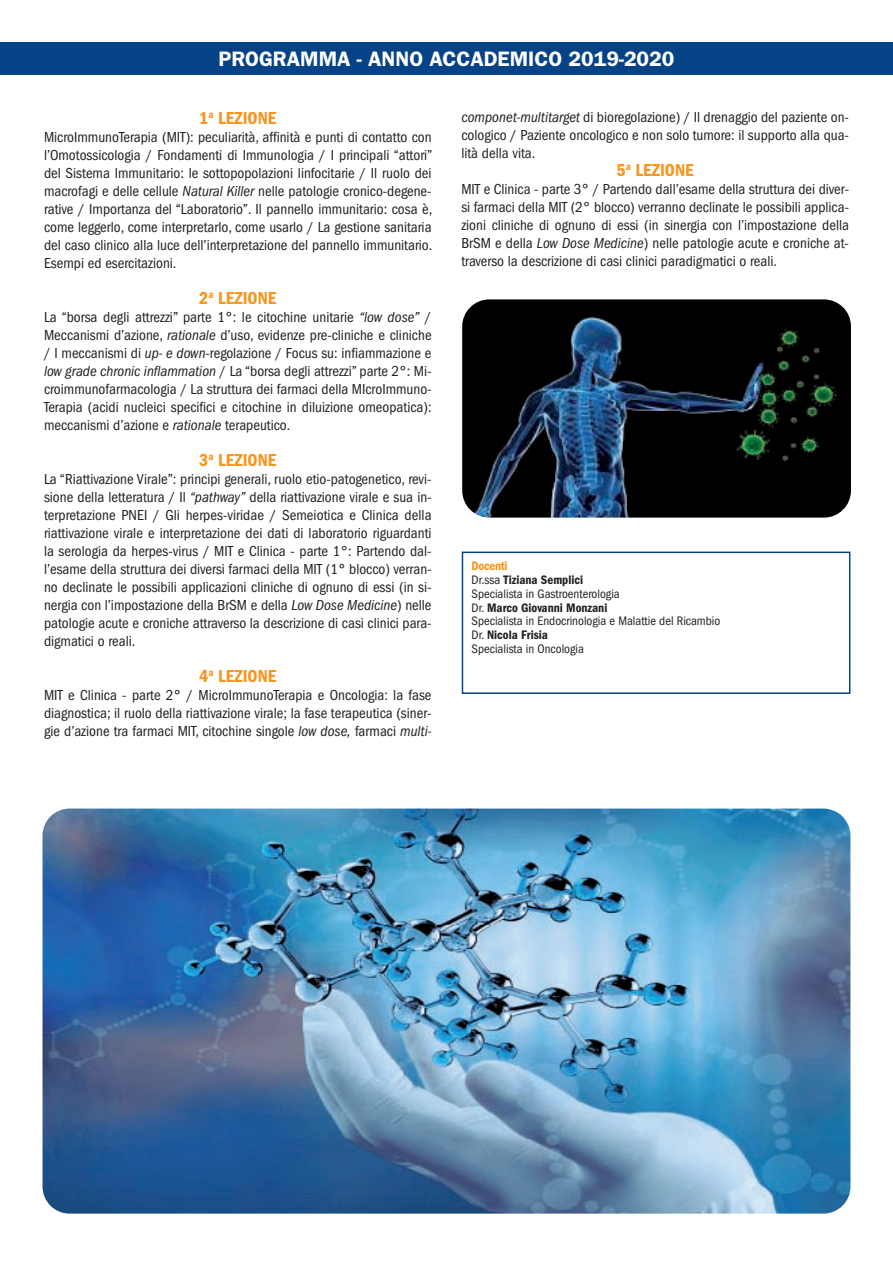
<style>
.page{position:relative;width:893px;height:1263px;background:#fff}
.page>*{position:absolute;margin:0;border:0;box-sizing:border-box;transform-origin:0 0}
.t1{font:600 21px "Franklin Gothic";color:#fff}
.t2{font:600 condensed 18px "Franklin Gothic";color:#f7951d}
.t3{font:condensed 15px/18px "Franklin Gothic";color:#231f20;text-align:justify}
.t4{font:condensed 12.75px/13.8px "Franklin Gothic";color:#231f20}
.s1{font-style:italic}
.s2{font-weight:600;color:#f7951d}
.s3{font-weight:600}
</style>
<div class="page">
<div style="left:462px;top:552px;width:388px;height:142px;border:2px solid #054286"></div>
<div style="left:0;top:43px;width:893px;height:32px;background:#054286"></div>
<img style="left:43px;top:808px;width:807px;height:405px;border-radius:27px">
<img style="left:462px;top:299px;width:389px;height:219px;border-radius:27px">
<h1 class="t1" style="left:219px;top:47px;width:457px">PROGRAMMA - ANNO ACCADEMICO 2019-2020</h1>
<p class="t2" style="left:199px;top:112px;width:79px">1<sup>a</sup> LEZIONE</p>
<p class="t3" style="left:44px;top:129px;width:390px">MicroImmunoTerapia (MIT): peculiarità, affinità e punti di contatto con l’Omotossicologia / Fondamenti di Immunologia / I principali “attori” del Sistema Immunitario: le sottopopolazioni linfocitarie / Il ruolo dei macrofagi e delle cellule <span class="s1">Natural Killer</span> nelle patologie cronico-degene&shy;rative / Importanza del “Laboratorio”. Il pannello immunitario: cosa è, come leggerlo, come interpretarlo, come usarlo / La gestione sanitaria del caso clinico alla luce dell’interpretazione del pannello immunitario.<br>Esempi ed esercitazioni.</p>
<p class="t2" style="left:199px;top:292px;width:79px">2<sup>a</sup> LEZIONE</p>
<p class="t3" style="left:44px;top:309px;width:389px">La “borsa degli attrezzi” parte 1°: le citochine unitarie <span class="s1">“low dose”</span> / Meccanismi d’azione, <span class="s1">rationale</span> d’uso, evidenze pre-cliniche e cliniche / I meccanismi di <span class="s1">up- e down</span>-regolazione / Focus su: infiammazione e <span class="s1">low grade chronic inflammation</span> / La “borsa degli attrezzi” parte 2°: Mi&shy;croimmunofarmacologia / La struttura dei farmaci della MIcroImmuno-Terapia (acidi nucleici specifici e citochine in diluizione omeopatica): meccanismi d’azione e <span class="s1">rationale</span> terapeutico.</p>
<p class="t2" style="left:199px;top:454px;width:79px">3<sup>a</sup> LEZIONE</p>
<p class="t3" style="left:44px;top:471px;width:389px">La “Riattivazione Virale”: principi generali, ruolo etio-patogenetico, revi&shy;sione della letteratura / Il <span class="s1">“pathway”</span> della riattivazione virale e sua in&shy;terpretazione PNEI / Gli herpes-viridae / Semeiotica e Clinica della riattivazione virale e interpretazione dei dati di laboratorio riguardanti la serologia da herpes-virus / MIT e Clinica - parte 1°: Partendo dal&shy;l’esame della struttura dei diversi farmaci della MIT (1° blocco) verran&shy;no declinate le possibili applicazioni cliniche di ognuno di essi (in si&shy;nergia con l’impostazione della BrSM e della <span class="s1">Low Dose Medicine</span>) nelle patologie acute e croniche attraverso la descrizione di casi clinici para&shy;digmatici o reali.</p>
<p class="t2" style="left:199px;top:670px;width:79px">4<sup>a</sup> LEZIONE</p>
<p class="t3" style="left:44px;top:687px;width:389px">MIT e Clinica - parte 2° / MicroImmunoTerapia e Oncologia: la fase diagnostica; il ruolo della riattivazione virale; la fase terapeutica (siner&shy;gie d’azione tra farmaci MIT, citochine singole <span class="s1">low dose,</span> farmaci <span class="s1">multi-</span></p>
<p class="t3" style="left:461px;top:109px;width:389px"><span class="s1">componet-multitarget</span> di bioregolazione) / Il drenaggio del paziente on&shy;cologico / Paziente oncologico e non solo tumore: il supporto alla qua&shy;lità della vita.</p>
<p class="t2" style="left:617px;top:164px;width:79px">5<sup>a</sup> LEZIONE</p>
<p class="t3" style="left:461px;top:181px;width:389px">MIT e Clinica - parte 3° / Partendo dall’esame della struttura dei diver&shy;si farmaci della MIT (2° blocco) verranno declinate le possibili applica&shy;zioni cliniche di ognuno di essi (in sinergia con l’impostazione della BrSM e della <span class="s1">Low Dose Medicine</span>) nelle patologie acute e croniche at&shy;traverso la descrizione di casi clinici paradigmatici o reali.</p>
<p class="t4" style="left:472px;top:560px;width:250px"><span class="s2">Docenti<br></span>Dr.ssa <span class="s3">Tiziana Semplici<br></span>Specialista in Gastroenterologia<br>Dr. <span class="s3">Marco Giovanni Monzani<br></span>Specialista in Endocrinologia e Malattie del Ricambio<br>Dr. <span class="s3">Nicola Frisia<br></span>Specialista in Oncologia</p>
</div>
